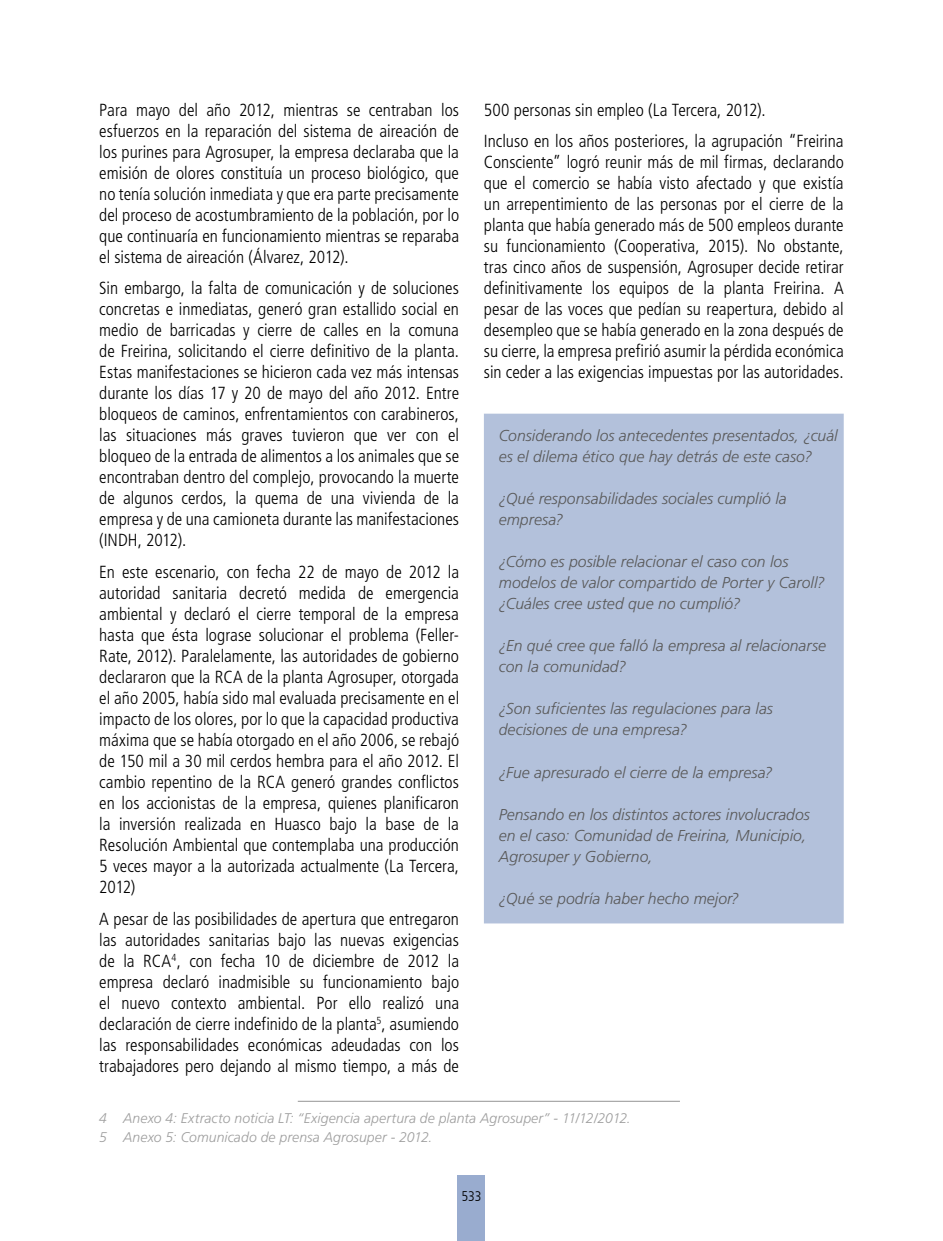
<style>
.page{position:relative;width:943px;height:1241px;background:#fff}
.page>*{position:absolute;margin:0;border:0;box-sizing:border-box;transform-origin:0 0}
.t1{font:300 condensed 17.5px/21px "Frutiger";color:#000;text-align:justify}
.t2{font:italic 300 15.75px/21px "Frutiger";color:#595959}
.t3{font:italic 300 14px/18.9px "Frutiger";letter-spacing:.005em;color:#9e9e9e}
.t4{font:300 condensed 14px "Frutiger LT";color:#000}
</style>
<div class="page">
<div style="left:457px;top:1175px;width:28px;height:65px;background:#99accf"></div>
<div style="left:484px;top:413px;width:359px;height:510px;background:#b3c1db"></div>
<hr style="left:298px;top:1100px;width:382px;height:1px;background:#949494">
<p class="t1" style="left:484px;top:94px;width:361px;line-height:31.5px">500 personas sin empleo (La Tercera, 2012).<br>Incluso en los años posteriores, la agrupación “Freirina</p>
<p class="t1" style="left:484px;top:152px;width:361px">Consciente” logró reunir más de mil firmas, declarando que el comercio se había visto afectado y que existía un arrepentimiento de las personas por el cierre de la planta que había generado más de 500 empleos durante su funcionamiento (Cooperativa, 2015). No obstante, tras cinco años de suspensión, Agrosuper decide retirar definitivamente los equipos de la planta Freirina. A pesar de las voces que pedían su reapertura, debido al desempleo que se había generado en la zona después de su cierre, la empresa prefirió asumir la pérdida económica sin ceder a las exigencias impuestas por las autoridades.</p>
<p class="t1" style="left:99px;top:99px;width:361px">Para mayo del año 2012, mientras se centraban los esfuerzos en la reparación del sistema de aireación de los purines para Agrosuper, la empresa declaraba que la emisión de olores constituía un proceso biológico, que no tenía solución inmediata y que era parte precisamente del proceso de acostumbramiento de la población, por lo que continuaría en funcionamiento mientras se reparaba el sistema de aireación (Álvarez, 2012).</p>
<p class="t1" style="left:99px;top:278px;width:361px">Sin embargo, la falta de comunicación y de soluciones concretas e inmediatas, generó gran estallido social en medio de barricadas y cierre de calles en la comuna de Freirina, solicitando el cierre definitivo de la planta.<br>Estas manifestaciones se hicieron cada vez más intensas durante los días 17 y 20 de mayo del año 2012. Entre bloqueos de caminos, enfrentamientos con carabineros, las situaciones más graves tuvieron que ver con el bloqueo de la entrada de alimentos a los animales que se encontraban dentro del complejo, provocando la muerte de algunos cerdos, la quema de una vivienda de la empresa y de una camioneta durante las manifestaciones (INDH, 2012).</p>
<p class="t1" style="left:99px;top:561px;width:361px">En este escenario, con fecha 22 de mayo de 2012 la autoridad sanitaria decretó medida de emergencia ambiental y declaró el cierre temporal de la empresa hasta que ésta lograse solucionar el problema (Feller-Rate, 2012). Paralelamente, las autoridades de gobierno declararon que la RCA de la planta Agrosuper, otorgada el año 2005, había sido mal evaluada precisamente en el impacto de los olores, por lo que la capacidad productiva máxima que se había otorgado en el año 2006, se rebajó de 150 mil a 30 mil cerdos hembra para el año 2012. El cambio repentino de la RCA generó grandes conflictos en los accionistas de la empresa, quienes planificaron la inversión realizada en Huasco bajo la base de la Resolución Ambiental que contemplaba una producción 5 veces mayor a la autorizada actualmente (La Tercera, 2012)</p>
<p class="t1" style="left:99px;top:908px;width:361px">A pesar de las posibilidades de apertura que entregaron las autoridades sanitarias bajo las nuevas exigencias de la RCA<sup>4</sup>, con fecha 10 de diciembre de 2012 la empresa declaró inadmisible su funcionamiento bajo el nuevo contexto ambiental. Por ello realizó una declaración de cierre indefinido de la planta<sup>5</sup>, asumiendo las responsabilidades económicas adeudadas con los trabajadores pero dejando al mismo tiempo, a más de</p>
<p class="t3" style="left:99px;top:1108px;width:533px">4 Anexo 4: Extracto noticia LT: “Exigencia apertura de planta Agrosuper” - 11/12/2012.<br>5 Anexo 5: Comunicado de prensa Agrosuper - 2012.</p>
<p class="t2" style="left:499px;top:425px;width:340px">Considerando los antecedentes presentados, ¿cuál es el dilema ético que hay detrás de este caso?</p>
<p class="t2" style="left:499px;top:488px;width:289px">¿Qué responsabilidades sociales cumplió la empresa?</p>
<p class="t2" style="left:499px;top:551px;width:328px">¿Cómo es posible relacionar el caso con los modelos de valor compartido de Porter y Caroll? ¿Cuáles cree usted que no cumplió?</p>
<p class="t2" style="left:499px;top:635px;width:329px">¿En qué cree que falló la empresa al relacionarse con la comunidad?</p>
<p class="t2" style="left:499px;top:698px;width:276px">¿Son suficientes las regulaciones para las decisiones de una empresa?</p>
<p class="t2" style="left:499px;top:761px;width:275px">¿Fue apresurado el cierre de la empresa?</p>
<p class="t2" style="left:499px;top:803px;width:312px">Pensando en los distintos actores involucrados en el caso: Comunidad de Freirina, Municipio,<br>Agrosuper y Gobierno,</p>
<p class="t2" style="left:499px;top:887px;width:242px">¿Qué se podría haber hecho mejor?</p>
<p class="t4" style="left:461px;top:1188px;width:22px">533</p>
</div>
